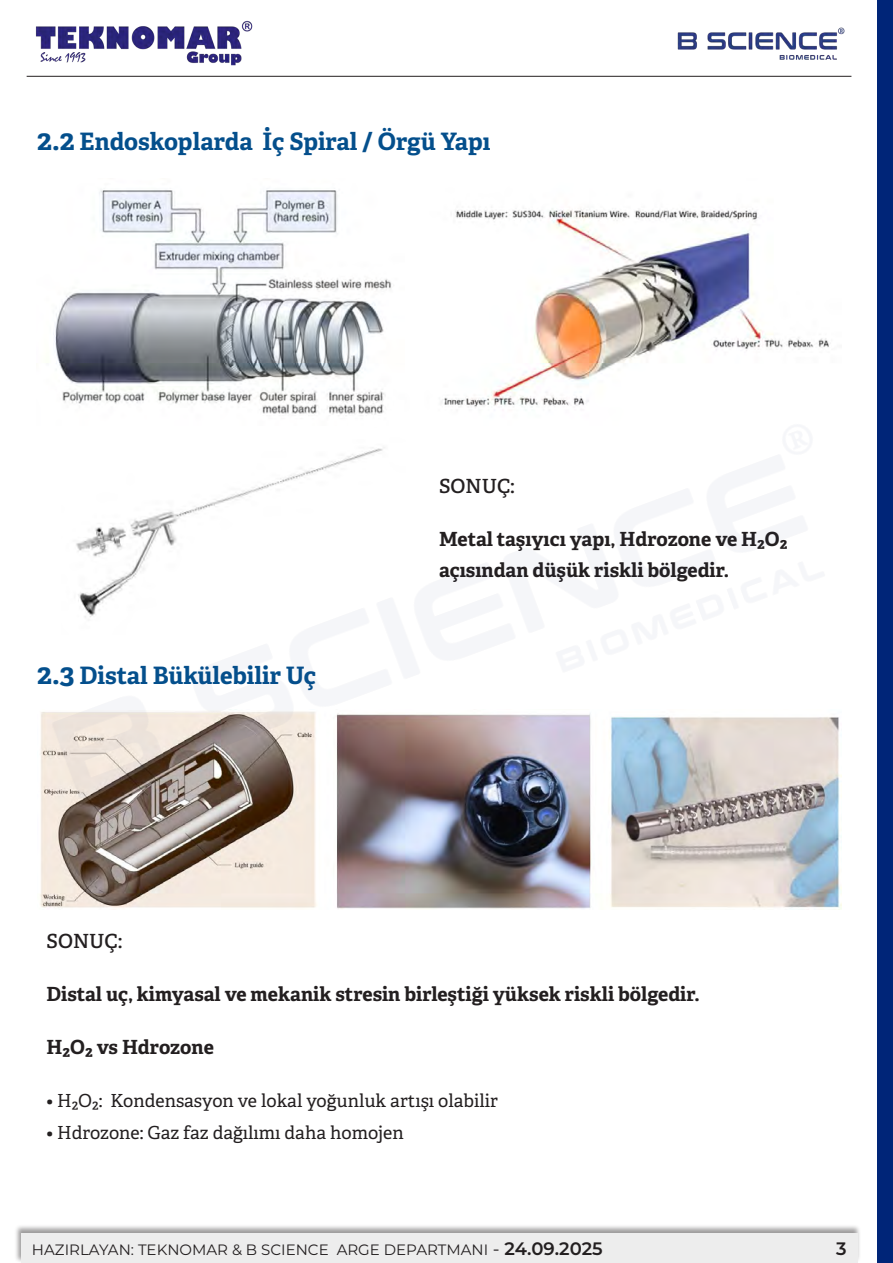
<style>
.page{position:relative;width:893px;height:1263px;background:#fff}
.page>*{position:absolute;margin:0;border:0;box-sizing:border-box;transform-origin:0 0}
.t1{font:700 24px "Adelle";color:#044f8c}
.t2{font:700 19.5px "Adelle";color:#231f20}
.t3{font:600 19.5px "Adelle";color:#231f20}
.t4{font:18px "Adelle";color:#231f20}
.t5{font:600 18px "Montserrat";color:#231f20}
.t6{font:15px "Montserrat";color:#231f20}
.s1{font-size:28.5px}
.s2{font-size:18px}
.s3{font-weight:600;font-size:18px}
</style>
<div class="page">
<div style="left:15px;top:1224px;width:846px;height:39px;background:#231f20;opacity:.44"></div>
<div style="left:21px;top:1233px;width:836px;height:30px;background:#ededed"></div>
<img style="left:35px;top:20px;width:218px;height:45px">
<img style="left:677px;top:27px;width:168px;height:33px">
<hr style="left:27px;top:76px;width:824px;height:1px;background:#231f20">
<img style="left:53px;top:190px;width:776px;height:183px">
<img style="left:40px;top:895px;width:801px;height:14px">
<div style="left:877px;top:0;width:16px;height:1263px;background:#002578"></div>
<img style="left:40px;top:373px;width:802px;height:522px">
<p class="t1" style="left:37px;top:126px;width:455px"><span class="s1">2.2</span> Endoskoplarda İç Spiral / Örgü Yapı</p>
<p class="t1" style="left:37px;top:660px;width:280px"><span class="s1">2.3</span> Distal Bükülebilir Uç</p>
<p class="t3" style="left:439px;top:474px;width:78px">SONUÇ:</p>
<p class="t2" style="left:439px;top:526px;width:350px">Metal taşıyıcı yapı, Hdrozone ve H₂O₂</p>
<p class="t2" style="left:439px;top:558px;width:292px">açısından düşük riskli bölgedir.</p>
<p class="t3" style="left:47px;top:929px;width:78px">SONUÇ:</p>
<p class="t2" style="left:47px;top:981px;width:655px">Distal uç, kimyasal ve mekanik stresin birleştiği yüksek riskli bölgedir.</p>
<p class="t2" style="left:47px;top:1035px;width:169px">H₂O₂ vs Hdrozone</p>
<p class="t4" style="left:47px;top:1090px;width:453px">• H₂O₂: Kondensasyon ve lokal yoğunluk artışı olabilir</p>
<p class="t4" style="left:47px;top:1121px;width:359px">• Hdrozone: Gaz faz dağılımı daha homojen</p>
<p class="t6" style="left:32px;top:1239px;width:572px">HAZIRLAYAN: TEKNOMAR &amp; B SCIENCE ARGE DEPARTMANI <span class="s2">-</span> <span class="s3">24.09.2025</span></p>
<p class="t5" style="left:836px;top:1236px;width:12px">3</p>
</div>
